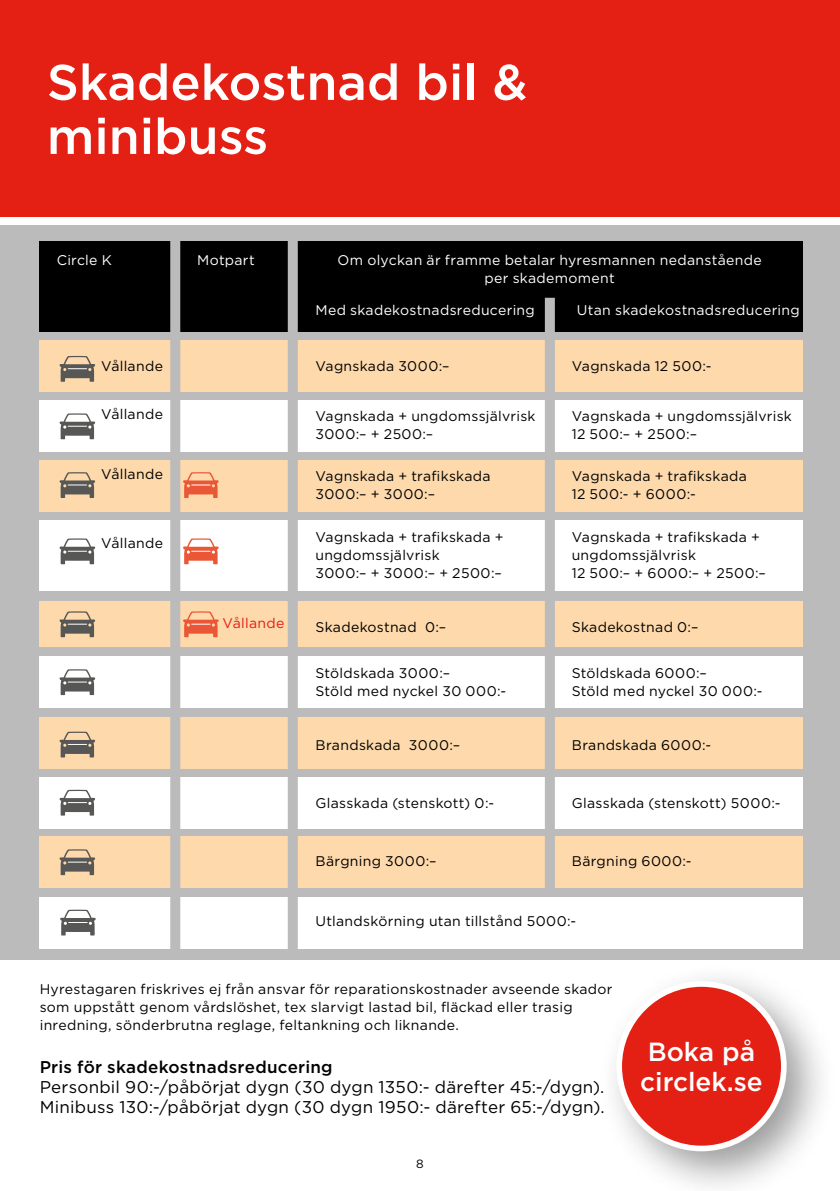
<style>
.page{position:relative;width:840px;height:1191px;background:#fff}
.page>*{position:absolute;margin:0;border:0;box-sizing:border-box;transform-origin:0 0}
.t1{font:500 50px/54px "Gotham";color:#fff}
.t2{font:500 26.2px/29.8px "Gotham";color:#fff}
.t3{font:17px/20px "Gotham";letter-spacing:.015em;color:#000}
.t4{font:500 17px "Gotham";letter-spacing:.015em;color:#000}
.t5{font:14px/18px "Gotham";letter-spacing:.02em;color:#000}
.t6{font:14px/18px "Gotham";letter-spacing:.02em;color:#fff;text-align:center}
.t7{font:14px "Gotham";letter-spacing:.04em;color:#000}
.t8{font:14px "Gotham";letter-spacing:.02em;color:#e41f13}
.t9{font:12px "Gotham";color:#000}
</style>
<div class="page">
<div style="left:0;top:0;width:839px;height:216px;background:#e41f13"></div>
<div style="left:0;top:225px;width:839px;height:735px;background:#bbb"></div>
<div style="left:40px;top:460px;width:762px;height:52px;background:#fdd9ab"></div>
<div style="left:40px;top:241px;width:762px;height:91px;background:#000"></div>
<div style="left:40px;top:340px;width:762px;height:51px;background:#fdd9ab"></div>
<div style="left:40px;top:400px;width:762px;height:51px;background:#fff"></div>
<div style="left:40px;top:520px;width:762px;height:71px;background:#fff"></div>
<div style="left:40px;top:601px;width:762px;height:45px;background:#fdd9ab"></div>
<div style="left:40px;top:656px;width:762px;height:51px;background:#fff"></div>
<div style="left:40px;top:717px;width:762px;height:51px;background:#fdd9ab"></div>
<div style="left:40px;top:777px;width:762px;height:51px;background:#fff"></div>
<div style="left:40px;top:836px;width:762px;height:51px;background:#fdd9ab"></div>
<svg style="left:60px;top:356px;width:35px;height:26px"></svg>
<svg style="left:60px;top:472px;width:35px;height:26px"></svg>
<svg style="left:60px;top:538px;width:35px;height:26px"></svg>
<svg style="left:60px;top:611px;width:35px;height:26px"></svg>
<svg style="left:60px;top:669px;width:35px;height:26px"></svg>
<svg style="left:60px;top:731px;width:35px;height:26px"></svg>
<svg style="left:60px;top:789px;width:35px;height:26px"></svg>
<svg style="left:60px;top:849px;width:35px;height:26px"></svg>
<svg style="left:183px;top:611px;width:35px;height:26px"></svg>
<svg style="left:183px;top:538px;width:35px;height:26px"></svg>
<svg style="left:183px;top:472px;width:35px;height:26px"></svg>
<div style="left:39px;top:897px;width:763px;height:51px;background:#fff"></div>
<div style="left:170px;top:240px;width:10px;height:715px;background:#bbb"></div>
<div style="left:287px;top:233px;width:10px;height:716px;background:#bbb"></div>
<div style="left:544px;top:298px;width:10px;height:595px;background:#bbb"></div>
<svg style="left:60px;top:909px;width:36px;height:26px"></svg>
<svg style="left:60px;top:413px;width:35px;height:26px"></svg>
<div style="left:597px;top:962px;width:239px;height:229px;background:#000;opacity:.4"></div>
<div style="left:619px;top:984px;width:164px;height:164px;background:#e41f13;border-radius:50%"></div>
<div style="left:616px;top:981px;width:170px;height:170px;border:6px solid #fff;border-radius:50%"></div>
<h1 class="t1" style="left:47px;top:55px;width:482px">Skadekostnad bil &amp; minibuss</h1>
<p class="t6" style="left:57px;top:251px;width:57px">Circle K</p>
<p class="t6" style="left:197px;top:251px;width:59px">Motpart</p>
<p class="t6" style="left:337px;top:251px;width:425px">Om olyckan är framme betalar hyresmannen nedanstående per skademoment</p>
<p class="t6" style="left:315px;top:301px;width:221px">Med skadekostnadsreducering</p>
<p class="t6" style="left:576px;top:301px;width:224px">Utan skadekostnadsreducering</p>
<p class="t5" style="left:101px;top:357px;width:63px">Vållande</p>
<p class="t5" style="left:315px;top:357px;width:136px">Vagnskada 3000:–</p>
<p class="t5" style="left:571px;top:357px;width:141px">Vagnskada 12 500:-</p>
<p class="t5" style="left:101px;top:405px;width:63px">Vållande</p>
<p class="t5" style="left:315px;top:407px;width:221px">Vagnskada + ungdomssjälvrisk</p>
<p class="t5" style="left:571px;top:407px;width:221px">Vagnskada + ungdomssjälvrisk</p>
<p class="t5" style="left:315px;top:425px;width:119px">3000:– + 2500:–</p>
<p class="t5" style="left:571px;top:425px;width:127px">12 500:– + 2500:–</p>
<p class="t5" style="left:101px;top:464px;width:63px">Vållande</p>
<p class="t5" style="left:315px;top:466px;width:176px">Vagnskada + trafikskada</p>
<p class="t5" style="left:571px;top:466px;width:176px">Vagnskada + trafikskada</p>
<p class="t7" style="left:315px;top:485px;width:121px">3000:– + 3000:–</p>
<p class="t5" style="left:571px;top:484px;width:126px">12 500:- + 6000:-</p>
<p class="t5" style="left:101px;top:533px;width:63px">Vållande</p>
<p class="t5" style="left:315px;top:528px;width:189px">Vagnskada + trafikskada +</p>
<p class="t5" style="left:571px;top:528px;width:189px">Vagnskada + trafikskada +</p>
<p class="t5" style="left:315px;top:546px;width:126px">ungdomssjälvrisk</p>
<p class="t5" style="left:571px;top:546px;width:126px">ungdomssjälvrisk</p>
<p class="t7" style="left:315px;top:564px;width:188px">3000:– + 3000:– + 2500:–</p>
<p class="t5" style="left:571px;top:564px;width:196px">12 500:– + 6000:– + 2500:–</p>
<p class="t8" style="left:222px;top:614px;width:63px">Vållande</p>
<p class="t5" style="left:315px;top:617px;width:132px">Skadekostnad 0:–</p>
<p class="t5" style="left:571px;top:617px;width:128px">Skadekostnad 0:–</p>
<p class="t5" style="left:315px;top:663px;width:136px">Stöldskada 3000:–</p>
<p class="t5" style="left:571px;top:663px;width:137px">Stöldskada 6000:–</p>
<p class="t5" style="left:315px;top:681px;width:192px">Stöld med nyckel 30 000:-</p>
<p class="t5" style="left:571px;top:681px;width:192px">Stöld med nyckel 30 000:-</p>
<p class="t5" style="left:315px;top:735px;width:146px">Brandskada 3000:–</p>
<p class="t5" style="left:571px;top:735px;width:141px">Brandskada 6000:-</p>
<p class="t5" style="left:315px;top:793px;width:180px">Glasskada (stenskott) 0:-</p>
<p class="t5" style="left:571px;top:793px;width:210px">Glasskada (stenskott) 5000:-</p>
<p class="t5" style="left:315px;top:852px;width:122px">Bärgning 3000:–</p>
<p class="t5" style="left:571px;top:852px;width:121px">Bärgning 6000:-</p>
<p class="t5" style="left:315px;top:911px;width:262px">Utlandskörning utan tillstånd 5000:-</p>
<p class="t5" style="left:40px;top:980px;width:574px">Hyrestagaren friskrives ej från ansvar för reparationskostnader avseende skador som uppstått genom vårdslöshet, tex slarvigt lastad bil, fläckad eller trasig inredning, sönderbrutna reglage, feltankning och liknande.</p>
<p class="t4" style="left:40px;top:1055px;width:294px">Pris för skadekostnadsreducering</p>
<p class="t3" style="left:40px;top:1076px;width:566px">Personbil 90:-/påbörjat dygn (30 dygn 1350:- därefter 45:-/dygn).<br>Minibuss 130:-/påbörjat dygn (30 dygn 1950:- därefter 65:-/dygn).</p>
<p class="t9" style="left:416px;top:1156px;width:9px">8</p>
<h2 class="t2" style="left:640px;top:1036px;width:124px">Boka på circlek.se</h2>
</div>
